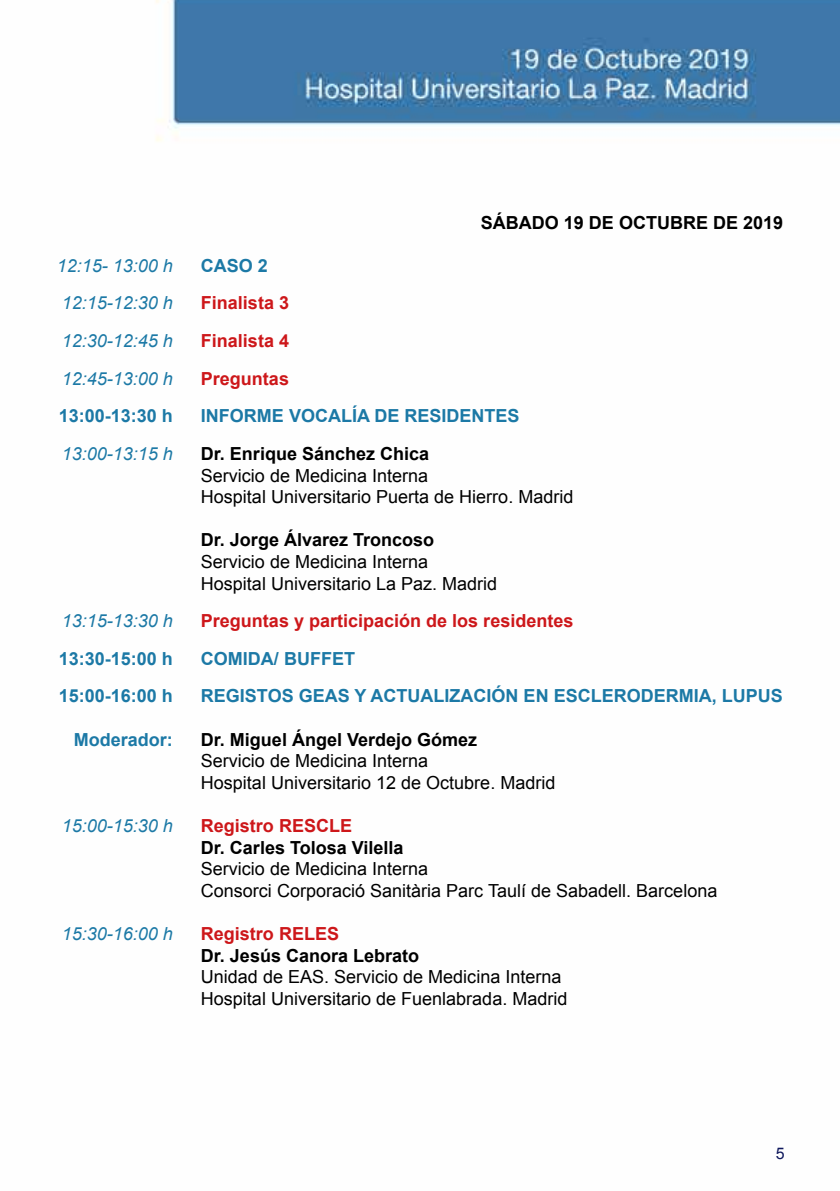
<style>
.page{position:relative;width:840px;height:1191px;background:#fff}
.page>*{position:absolute;margin:0;border:0;box-sizing:border-box;transform-origin:0 0}
.t1{font:18px/21.6px "Arial";color:#000}
.t2{font:700 18px "Arial";color:#000}
.t3{font:700 18px "Arial";color:#1c79a6}
.t4{font:italic 18px "Arial";color:#1c79a6}
.t5{font:700 18px "Arial";color:#cd171a}
.t6{font:16px "Arial";color:#0f185d}
</style>
<div class="page">
<img style="left:156px;top:0;width:683px;height:142px">
<p class="t2" style="left:480px;top:210px;width:304px">SÁBADO 19 DE OCTUBRE DE 2019</p>
<p class="t4" style="left:57px;top:254px;width:118px">12:15- 13:00 h</p>
<p class="t3" style="left:201px;top:254px;width:69px">CASO 2</p>
<p class="t4" style="left:62px;top:291px;width:113px">12:15-12:30 h</p>
<p class="t5" style="left:201px;top:291px;width:90px">Finalista 3</p>
<p class="t4" style="left:62px;top:329px;width:113px">12:30-12:45 h</p>
<p class="t5" style="left:201px;top:329px;width:90px">Finalista 4</p>
<p class="t4" style="left:62px;top:367px;width:113px">12:45-13:00 h</p>
<p class="t5" style="left:201px;top:366px;width:90px">Preguntas</p>
<p class="t3" style="left:59px;top:404px;width:116px">13:00-13:30 h</p>
<p class="t3" style="left:201px;top:404px;width:320px">INFORME VOCALÍA DE RESIDENTES</p>
<p class="t4" style="left:62px;top:442px;width:113px">13:00-13:15 h</p>
<p class="t2" style="left:201px;top:442px;width:230px">Dr. Enrique Sánchez Chica</p>
<p class="t1" style="left:201px;top:464px;width:374px">Servicio de Medicina Interna<br>Hospital Universitario Puerta de Hierro. Madrid</p>
<p class="t2" style="left:201px;top:528px;width:235px">Dr. Jorge Álvarez Troncoso</p>
<p class="t1" style="left:201px;top:551px;width:298px">Servicio de Medicina Interna<br>Hospital Universitario La Paz. Madrid</p>
<p class="t4" style="left:62px;top:609px;width:113px">13:15-13:30 h</p>
<p class="t5" style="left:201px;top:609px;width:374px">Preguntas y participación de los residentes</p>
<p class="t3" style="left:59px;top:646px;width:116px">13:30-15:00 h</p>
<p class="t3" style="left:201px;top:646px;width:155px">COMIDA/ BUFFET</p>
<p class="t3" style="left:59px;top:684px;width:116px">15:00-16:00 h</p>
<p class="t3" style="left:201px;top:684px;width:583px">REGISTOS GEAS Y ACTUALIZACIÓN EN ESCLERODERMIA, LUPUS</p>
<p class="t3" style="left:74px;top:727px;width:101px">Moderador:</p>
<p class="t2" style="left:201px;top:727px;width:278px">Dr. Miguel Ángel Verdejo Gómez</p>
<p class="t1" style="left:201px;top:750px;width:356px">Servicio de Medicina Interna<br>Hospital Universitario 12 de Octubre. Madrid</p>
<p class="t4" style="left:62px;top:814px;width:113px">15:00-15:30 h</p>
<p class="t5" style="left:201px;top:814px;width:153px">Registro RESCLE</p>
<p class="t2" style="left:201px;top:835px;width:204px">Dr. Carles Tolosa Vilella</p>
<p class="t1" style="left:201px;top:858px;width:517px">Servicio de Medicina Interna<br>Consorci Corporació Sanitària Parc Taulí de Sabadell. Barcelona</p>
<p class="t4" style="left:62px;top:922px;width:113px">15:30-16:00 h</p>
<p class="t5" style="left:201px;top:922px;width:140px">Registro RELES</p>
<p class="t2" style="left:201px;top:943px;width:220px">Dr. Jesús Canora Lebrato</p>
<p class="t1" style="left:201px;top:966px;width:368px">Unidad de EAS. Servicio de Medicina Interna<br>Hospital Universitario de Fuenlabrada. Madrid</p>
<p class="t6" style="left:775px;top:1142px;width:10px">5</p>
</div>
